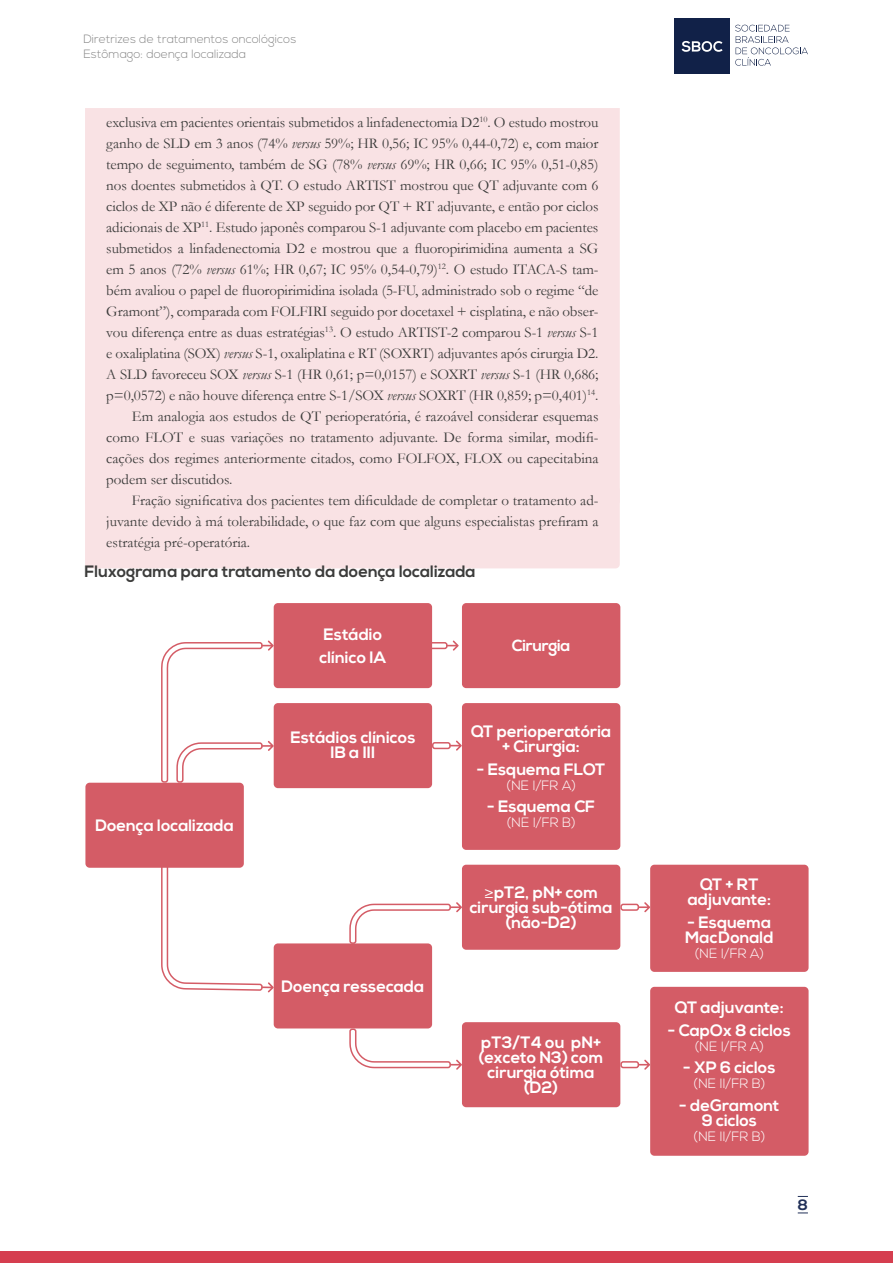
<style>
.page{position:relative;width:893px;height:1263px;background:#fff}
.page>*{position:absolute;margin:0;border:0;box-sizing:border-box;transform-origin:0 0}
.t1{font:700 16.5px/15px "Nexa";color:#fff;text-align:center}
.t2{font:700 16.5px "Nexa";color:#3c3c3b}
.t3{font:700 16.2px "Nexa";letter-spacing:-.02em;color:#fff}
.t4{font:15px "Garamond";letter-spacing:-.005em;color:#3c3c3b}
.t5{font:700 15px "Nexa";color:#213058}
.t6{font:300 13.5px "Nexa";color:#fff}
.t7{font:300 12px/15px "Nexa";color:#878787}
.s1{font-style:italic}
.s2{font-family:"Myriad Pro";font-weight:400}
</style>
<div class="page">
<svg style="left:735px;top:25px;width:73px;height:41px"></svg>
<div style="left:674px;top:18px;width:55px;height:56px;background:#112148"></div>
<svg style="left:682px;top:41px;width:41px;height:11px"></svg>
<div style="left:0;top:1251px;width:893px;height:12px;background:#d53e4f"></div>
<div style="left:85px;top:108px;width:535px;height:296px;background:#f9e2e4"></div>
<div style="left:85px;top:402px;width:535px;height:103px;background:#f9e2e4;border-radius:4px"></div>
<div style="left:85px;top:486px;width:535px;height:82px;background:#f9e2e4;border-radius:4px"></div>
<div style="left:274px;top:603px;width:158px;height:85px;background:#d45c66;border-radius:4px"></div>
<div style="left:274px;top:943px;width:158px;height:85px;background:#d45c66;border-radius:4px"></div>
<div style="left:274px;top:703px;width:158px;height:85px;background:#d45c66;border-radius:4px"></div>
<div style="left:650px;top:865px;width:159px;height:107px;background:#d45c66;border-radius:4px"></div>
<div style="left:650px;top:987px;width:159px;height:169px;background:#d45c66;border-radius:4px"></div>
<div style="left:462px;top:603px;width:158px;height:85px;background:#d45c66;border-radius:4px"></div>
<div style="left:462px;top:703px;width:158px;height:147px;background:#d45c66;border-radius:4px"></div>
<div style="left:85px;top:783px;width:159px;height:85px;background:#d45c66;border-radius:4px"></div>
<svg style="left:160px;top:640px;width:114px;height:143px"></svg>
<svg style="left:160px;top:850px;width:114px;height:142px"></svg>
<div style="left:462px;top:865px;width:158px;height:85px;background:#d45c66;border-radius:4px"></div>
<div style="left:462px;top:1022px;width:158px;height:85px;background:#d45c66;border-radius:4px"></div>
<svg style="left:349px;top:902px;width:113px;height:116px"></svg>
<svg style="left:349px;top:1028px;width:113px;height:42px"></svg>
<svg style="left:620px;top:1060px;width:30px;height:10px"></svg>
<svg style="left:620px;top:902px;width:30px;height:10px"></svg>
<svg style="left:432px;top:740px;width:30px;height:11px"></svg>
<svg style="left:432px;top:640px;width:27px;height:11px"></svg>
<p class="t7" style="left:83px;top:32px;width:215px">Diretrizes de tratamentos oncológicos<br>Estômago: doença localizada</p>
<p class="t4" style="left:106px;top:113px;width:494px">exclusiva em pacientes orientais submetidos a linfadenectomia D2<sup>10</sup>. O estudo mostrou</p>
<p class="t4" style="left:106px;top:134px;width:494px">ganho de SLD em 3 anos (74% <span class="s1">versus</span> 59%; HR 0,56; IC 95% 0,44-0,72) e, com maior</p>
<p class="t4" style="left:106px;top:155px;width:494px">tempo de seguimento, também de SG (78% <span class="s1">versus</span> 69%; HR 0,66; IC 95% 0,51-0,85)</p>
<p class="t4" style="left:106px;top:176px;width:494px">nos doentes submetidos à QT. O estudo ARTIST mostrou que QT adjuvante com 6</p>
<p class="t4" style="left:106px;top:197px;width:494px">ciclos de XP não é diferente de XP seguido por QT + RT adjuvante, e então por ciclos</p>
<p class="t4" style="left:106px;top:218px;width:494px">adicionais de XP<sup>11</sup>. Estudo japonês comparou S-1 adjuvante com placebo em pacientes</p>
<p class="t4" style="left:106px;top:239px;width:494px">submetidos a linfadenectomia D2 e mostrou que a fluoropirimidina aumenta a SG</p>
<p class="t4" style="left:106px;top:260px;width:494px">em 5 anos (72% <span class="s1">versus</span> 61%; HR 0,67; IC 95% 0,54-0,79)<sup>12</sup>. O estudo ITACA-S tam-</p>
<p class="t4" style="left:106px;top:281px;width:494px">bém avaliou o papel de fluoropirimidina isolada (5-FU, administrado sob o regime “de</p>
<p class="t4" style="left:106px;top:302px;width:494px">Gramont”), comparada com FOLFIRI seguido por docetaxel + cisplatina, e não obser-</p>
<p class="t4" style="left:106px;top:323px;width:494px">vou diferença entre as duas estratégias<sup>13</sup>. O estudo ARTIST-2 comparou S-1 <span class="s1">versus</span> S-1</p>
<p class="t4" style="left:106px;top:344px;width:494px">e oxaliplatina (SOX) <span class="s1">versus</span> S-1, oxaliplatina e RT (SOXRT) adjuvantes após cirurgia D2.</p>
<p class="t4" style="left:106px;top:365px;width:494px">A SLD favoreceu SOX <span class="s1">versus</span> S-1 (HR 0,61; p=0,0157) e SOXRT <span class="s1">versus</span> S-1 (HR 0,686;</p>
<p class="t4" style="left:106px;top:386px;width:494px">p=0,0572) e não houve diferença entre S-1/SOX <span class="s1">versus</span> SOXRT (HR 0,859; p=0,401)<sup>14</sup>.</p>
<p class="t4" style="left:132px;top:407px;width:468px">Em analogia aos estudos de QT perioperatória, é razoável considerar esquemas</p>
<p class="t4" style="left:106px;top:428px;width:494px">como FLOT e suas variações no tratamento adjuvante. De forma similar, modifi-</p>
<p class="t4" style="left:106px;top:449px;width:494px">cações dos regimes anteriormente citados, como FOLFOX, FLOX ou capecitabina</p>
<p class="t4" style="left:106px;top:470px;width:127px">podem ser discutidos.</p>
<p class="t4" style="left:132px;top:491px;width:468px">Fração significativa dos pacientes tem dificuldade de completar o tratamento ad-</p>
<p class="t4" style="left:106px;top:512px;width:494px">juvante devido à má tolerabilidade, o que faz com que alguns especialistas prefiram a</p>
<p class="t4" style="left:106px;top:533px;width:145px">estratégia pré-operatória.</p>
<p class="t2" style="left:85px;top:562px;width:393px">Fluxograma para tratamento da doença localizada</p>
<p class="t1" style="left:320px;top:624px;width:68px;line-height:22.5px;text-align:left">Estádio clínico IA</p>
<p class="t3" style="left:512px;top:636px;width:60px">Cirurgia</p>
<p class="t1" style="left:471px;top:724px;width:142px">QT perioperatória + Cirurgia:</p>
<p class="t1" style="left:477px;top:762px;width:130px">- Esquema FLOT</p>
<p class="t6" style="left:506px;top:777px;width:71px">(NE I/FR A)</p>
<p class="t1" style="left:487px;top:799px;width:109px">- Esquema CF</p>
<p class="t1" style="left:290px;top:730px;width:127px">Estádios clínicos<br>IB a III</p>
<p class="t1" style="left:95px;top:818px;width:140px">Doença localizada</p>
<p class="t6" style="left:506px;top:815px;width:71px">(NE I/FR B)</p>
<p class="t1" style="left:282px;top:979px;width:144px">Doença ressecada</p>
<p class="t1" style="left:470px;top:885px;width:144px"><span class="s2">≥</span>pT2, pN+ com cirurgia sub-ótima (não-D2)</p>
<p class="t1" style="left:479px;top:1035px;width:126px">pT3/T4 ou pN+ (exceto N3) com cirurgia ótima (D2)</p>
<p class="t1" style="left:688px;top:877px;width:85px">QT + RT adjuvante:</p>
<p class="t1" style="left:685px;top:915px;width:90px;text-align:left">- Esquema<br>MacDonald</p>
<p class="t6" style="left:694px;top:945px;width:71px">(NE I/FR A)</p>
<p class="t1" style="left:675px;top:1000px;width:110px">QT adjuvante:</p>
<p class="t1" style="left:668px;top:1023px;width:124px">- CapOx 8 ciclos</p>
<p class="t6" style="left:694px;top:1038px;width:71px">(NE I/FR A)</p>
<p class="t1" style="left:683px;top:1060px;width:94px">- XP 6 ciclos</p>
<p class="t6" style="left:693px;top:1076px;width:74px">(NE II/FR B)</p>
<p class="t1" style="left:679px;top:1098px;width:102px">- deGramont<br>9 ciclos</p>
<p class="t6" style="left:693px;top:1128px;width:74px">(NE II/FR B)</p>
<p class="t5" style="left:798px;top:1196px;width:12px">8</p>
</div>
